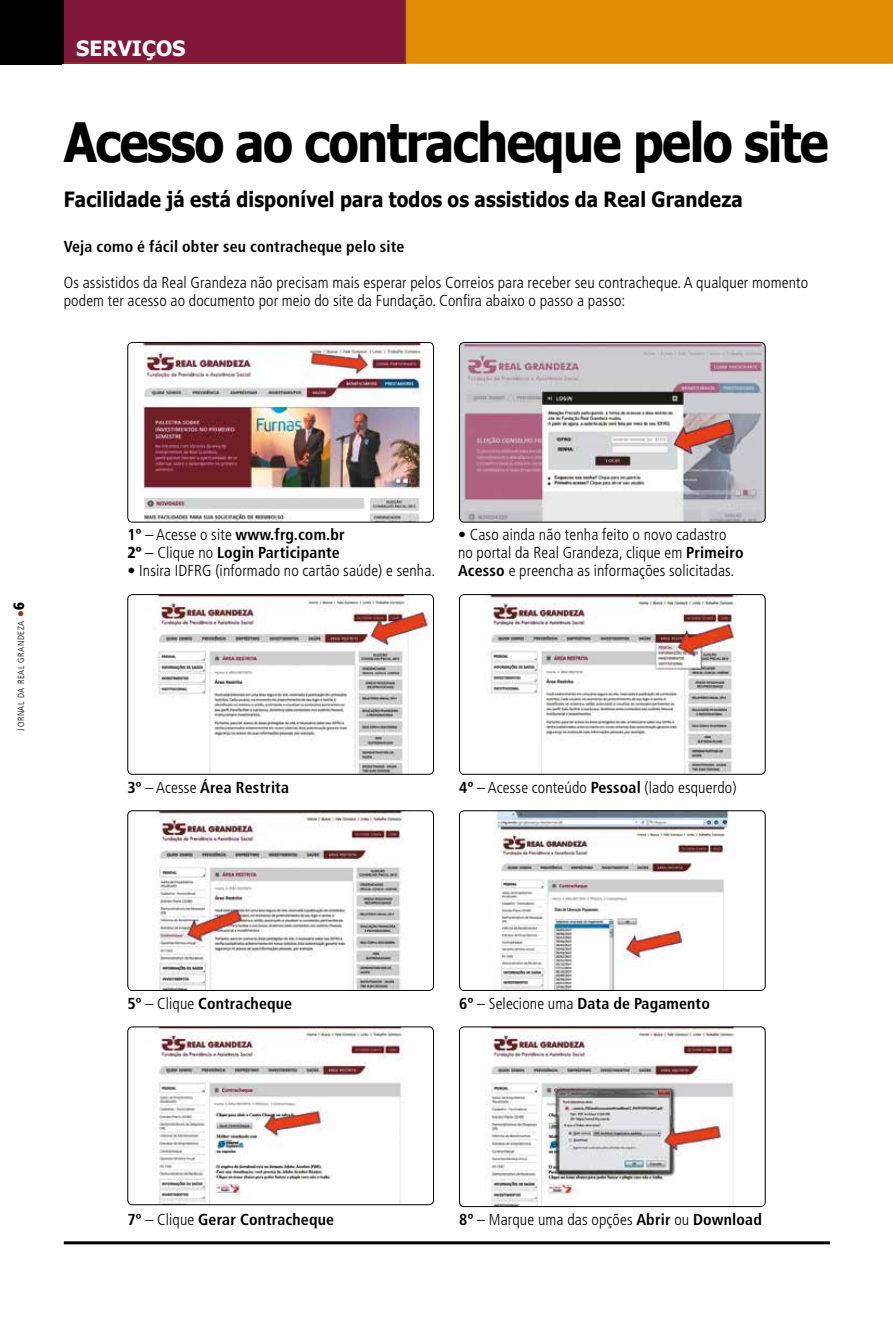
<style>
.page{position:relative;width:893px;height:1319px;background:#fff}
.page>*{position:absolute;margin:0;border:0;box-sizing:border-box;transform-origin:0 0}
.t1{font:700 54px "Tahoma";letter-spacing:-.03em;color:#000;scale:.9 1}
.t2{font:700 21px "Tahoma";letter-spacing:.01em;color:#000;scale:.9 1}
.t3{font:700 21px "Tahoma";color:#fff}
.t4{font:300 condensed 15.9px/18px "Frutiger";letter-spacing:.01em;color:#000}
.t5{font:700 condensed 15.9px/18px "Frutiger";letter-spacing:.01em;color:#000}
.t6{font:300 condensed 9px "Frutiger";letter-spacing:.06em;color:#000}
.s1{color:#903822}
.s2{font-weight:900;font-size:15px}
.s3{font-weight:300}
.s4{font-weight:900}
.s5{font-weight:400}
.s6{font-weight:700}
</style>
<div class="page">
<div style="left:406px;top:0;width:486px;height:64px;background:#e28e04"></div>
<svg style="left:892px;top:0;width:1px;height:64px"></svg>
<div style="left:64px;top:0;width:342px;height:64px;background:#811639"></div>
<div style="left:0;top:0;width:64px;height:64px;background:#000"></div>
<div style="left:0;top:0;width:62px;height:65px;background:#000"></div>
<img style="left:459px;top:342px;width:306px;height:180px">
<div style="left:459px;top:342px;width:306px;height:180px;border:1px solid #000;border-radius:5px"></div>
<img style="left:459px;top:594px;width:306px;height:180px">
<div style="left:459px;top:594px;width:306px;height:180px;border:1px solid #000;border-radius:5px"></div>
<img style="left:459px;top:810px;width:306px;height:180px">
<div style="left:459px;top:810px;width:306px;height:180px;border:1px solid #000;border-radius:5px"></div>
<img style="left:459px;top:1026px;width:306px;height:180px">
<div style="left:459px;top:1026px;width:306px;height:180px;border:1px solid #000;border-radius:5px"></div>
<img style="left:128px;top:342px;width:305px;height:180px">
<div style="left:128px;top:342px;width:306px;height:180px;border:1px solid #000;border-radius:5px"></div>
<img style="left:128px;top:594px;width:305px;height:180px">
<div style="left:128px;top:594px;width:306px;height:180px;border:1px solid #000;border-radius:5px"></div>
<img style="left:128px;top:810px;width:305px;height:180px">
<div style="left:128px;top:810px;width:306px;height:180px;border:1px solid #000;border-radius:5px"></div>
<img style="left:128px;top:1026px;width:305px;height:178px">
<div style="left:128px;top:1026px;width:306px;height:178px;border:1px solid #000;border-radius:5px"></div>
<hr style="left:64px;top:1240px;width:766px;height:3px;background:#000">
<h2 class="t3" style="left:76px;top:33px;width:14px">servi</h2>
<h2 class="t3" style="left:142px;top:33px;width:30px">ços</h2>
<h1 class="t1" style="left:64px;top:104px;width:851px">Acesso ao contracheque pelo site</h1>
<h2 class="t2" style="left:64px;top:184px;width:756px">Facilidade já está disponível para todos os assistidos da Real Grandeza</h2>
<p class="t5" style="left:64px;top:238px;width:342px">Veja como é fácil obter seu contracheque pelo site</p>
<p class="t4" style="left:64px;top:274px;width:746px">Os assistidos da Real Grandeza não precisam mais esperar pelos Correios para receber seu contracheque. A qualquer momento podem ter acesso ao documento por meio do site da Fundação. Confira abaixo o passo a passo:</p>
<p class="t6" style="left:16px;top:730px;width:130px;rotate:-90deg">Jornal da Real Grandeza <span class="s1">●</span><span class="s2">6</span></p>
<p class="t5" style="left:128px;top:526px;width:219px">1º <span class="s3">– Acesse o site</span> www.frg.com.br<br><span class="s4">2º</span> <span class="s5">–</span> <span class="s3">Clique no</span> Login Participante</p>
<p class="t4" style="left:128px;top:562px;width:309px">• Insira IDFRG (informado no cartão saúde) e senha.</p>
<p class="t4" style="left:458px;top:526px;width:287px">• Caso ainda não tenha feito o novo cadastro no portal da Real Grandeza, clique em <span class="s6">Primeiro<br>Acesso</span> e preencha as informações solicitadas.</p>
<p class="t5" style="left:128px;top:778px;width:163px">3º <span class="s3">– Acesse</span> Área Restrita</p>
<p class="t4" style="left:459px;top:778px;width:279px"><span class="s6">4º</span> – Acesse conteúdo <span class="s6">Pessoal</span> (lado esquerdo)</p>
<p class="t5" style="left:128px;top:994px;width:166px">5º <span class="s3">– Clique</span> Contracheque</p>
<p class="t5" style="left:459px;top:994px;width:252px">6º <span class="s3">– Selecione uma</span> Data de Pagamento</p>
<p class="t5" style="left:128px;top:1210px;width:208px">7º <span class="s3">– Clique</span> Gerar Contracheque</p>
<p class="t4" style="left:459px;top:1210px;width:304px"><span class="s6">8º</span> – Marque uma das opções <span class="s6">Abrir</span> ou <span class="s6">Download</span></p>
</div>
